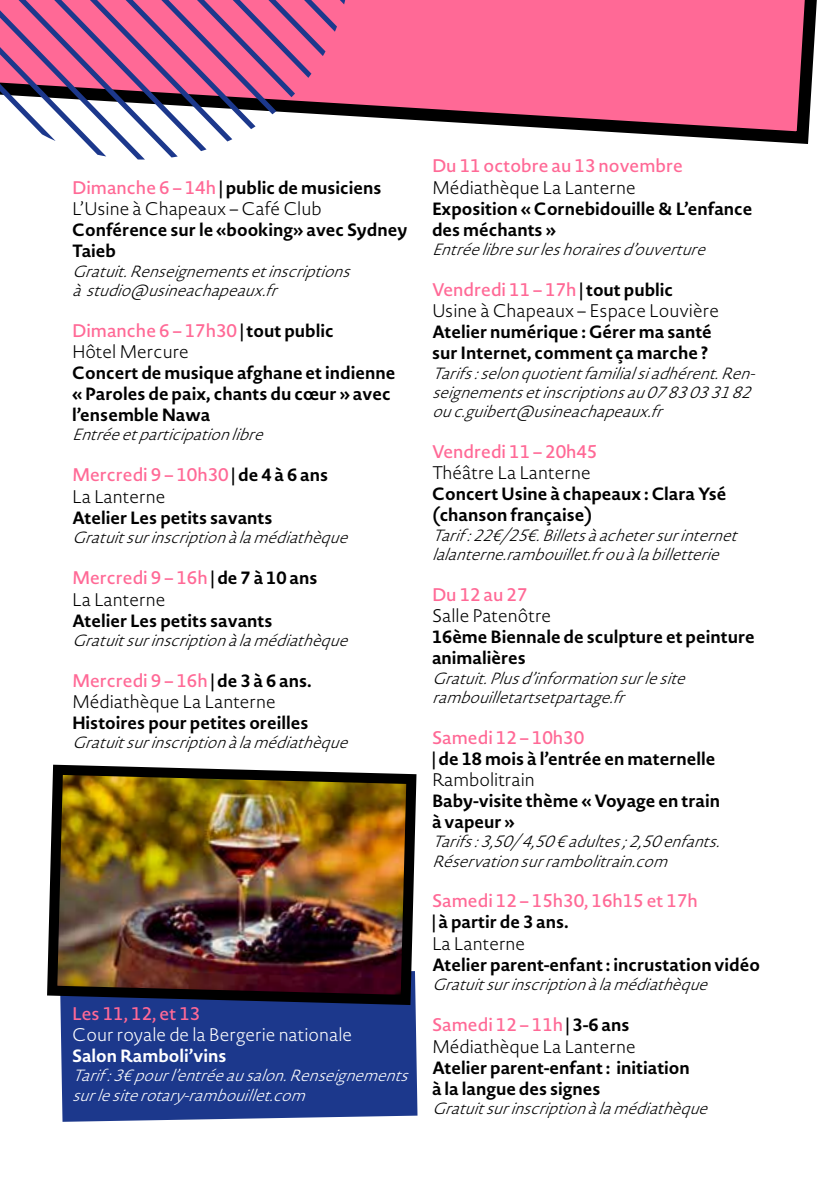
<style>
.page{position:relative;width:840px;height:1191px;background:#fff}
.page>*{position:absolute;margin:0;border:0;box-sizing:border-box;transform-origin:0 0}
.t1{font:200 18px/21.6px "Novel Sans Ar";color:#000}
.t2{font:500 18px/21.6px "Novel Sans Ar";color:#ff6996}
.t3{font:200 18px "Novel Sans Ar";color:#fff}
.t4{font:700 17.6px/21px "Novel Sans Ar";color:#000}
.t5{font:700 17.6px "Novel Sans Ar";color:#fff}
.t6{font:italic 200 16px/19.2px "Novel Sans Ar";color:#000}
.t7{font:italic 200 16px/19.2px "Novel Sans Ar";color:#fff}
.s1{font-weight:500;font-size:18px;color:#ff6996}
.s2{font-weight:700;font-size:17.6px;color:#000}
.s3{font-weight:200;color:#000}
.s4{font-weight:500;color:#ff6996}
.s5{font-weight:700;font-size:17.6px}
</style>
<div class="page">
<div style="left:60px;top:1010px;width:357px;height:111px;background:#1c388c"></div>
<img style="left:47px;top:764px;width:370px;height:246px">
<svg style="left:345px;top:0;width:472px;height:144px;background:#e46d90"></svg>
<svg style="left:0;top:0;width:345px;height:160px"></svg>
<p class="t4" style="left:72px;top:177px;width:311px"><span class="s1">Dimanche 6 – 14h</span> | public de musiciens</p>
<p class="t1" style="left:72px;top:198px;width:251px">L’Usine à Chapeaux – Café Club</p>
<p class="t4" style="left:72px;top:220px;width:337px">Conférence sur le «booking» avec Sydney<br>Taieb</p>
<p class="t6" style="left:72px;top:261px;width:288px">Gratuit.Renseignementsetinscriptions àstudio@usineachapeaux.fr</p>
<p class="t2" style="left:72px;top:319px;width:263px">Dimanche 6 – 17h30 <span class="s2">| tout public<br></span><span class="s3">Hôtel Mercure</span></p>
<p class="t4" style="left:72px;top:363px;width:324px">Concert de musique afghane et indienne « Paroles de paix, chants du cœur » avec l’ensemble Nawa</p>
<p class="t6" style="left:72px;top:425px;width:201px">Entréeetparticipationlibre</p>
<p class="t2" style="left:72px;top:464px;width:257px">Mercredi 9 – 10h30 <span class="s2">| de 4 à 6 ans<br></span><span class="s3">La Lanterne</span></p>
<p class="t4" style="left:72px;top:507px;width:202px">Atelier Les petits savants</p>
<p class="t6" style="left:72px;top:528px;width:285px">Gratuitsurinscriptionàlamédiathèque</p>
<p class="t2" style="left:72px;top:567px;width:247px">Mercredi 9 – 16h <span class="s2">| de 7 à 10 ans<br></span><span class="s3">La Lanterne</span></p>
<p class="t4" style="left:72px;top:610px;width:202px">Atelier Les petits savants</p>
<p class="t6" style="left:72px;top:630px;width:285px">Gratuitsurinscriptionàlamédiathèque</p>
<p class="t1" style="left:72px;top:669px;width:241px"><span class="s4">Mercredi 9 – 16h</span> <span class="s5">| de 3 à 6 ans.<br></span>Médiathèque La Lanterne</p>
<p class="t4" style="left:72px;top:712px;width:238px">Histoires pour petites oreilles</p>
<p class="t6" style="left:72px;top:733px;width:285px">Gratuitsurinscriptionàlamédiathèque</p>
<p class="t2" style="left:72px;top:1002px;width:130px">Les 11, 12, et 13</p>
<p class="t3" style="left:72px;top:1024px;width:281px">Cour royale de la Bergerie nationale</p>
<p class="t5" style="left:72px;top:1046px;width:156px">Salon Ramboli’vins</p>
<p class="t7" style="left:72px;top:1066px;width:346px">Tarif:3€pourl’entréeausalon.Renseignements surlesiterotary-rambouillet.com</p>
<p class="t2" style="left:432px;top:155px;width:252px">Du 11 octobre au 13 novembre</p>
<p class="t1" style="left:432px;top:177px;width:205px">Médiathèque La Lanterne</p>
<p class="t4" style="left:432px;top:198px;width:322px">Exposition « Cornebidouille &amp; L’enfance des méchants »</p>
<p class="t6" style="left:432px;top:240px;width:283px">Entréelibresurleshorairesd’ouverture</p>
<p class="t1" style="left:432px;top:279px;width:288px"><span class="s4">Vendredi 11 – 17h</span> <span class="s5">| tout public<br></span>Usine à Chapeaux – Espace Louvière</p>
<p class="t4" style="left:432px;top:322px;width:281px">Atelier numérique : Gérer ma santé sur Internet, comment ça marche ?</p>
<p class="t6" style="left:432px;top:363px;width:332px">Tarifs:selonquotientfamilialsiadhérent.Ren&shy;seignementsetinscriptionsau0783033182 ouc.guibert@usineachapeaux.fr</p>
<p class="t2" style="left:432px;top:441px;width:167px">Vendredi 11 – 20h45</p>
<p class="t1" style="left:432px;top:462px;width:160px">Théâtre La Lanterne</p>
<p class="t4" style="left:432px;top:484px;width:296px">Concert Usine à chapeaux : Clara Ysé (chanson française)</p>
<p class="t6" style="left:432px;top:525px;width:314px">Tarif:22€/25€.Billetsàachetersurinternet lalanterne.rambouillet.frouàlabilletterie</p>
<p class="t2" style="left:432px;top:583px;width:97px">Du 12 au 27</p>
<p class="t1" style="left:432px;top:605px;width:121px">Salle Patenôtre</p>
<p class="t4" style="left:432px;top:627px;width:324px">16ème Biennale de sculpture et peinture animalières</p>
<p class="t6" style="left:432px;top:668px;width:263px">Gratuit.Plusd’informationsurlesite rambouilletartsetpartage.fr</p>
<p class="t2" style="left:432px;top:726px;width:153px">Samedi 12 – 10h30</p>
<p class="t4" style="left:432px;top:748px;width:285px">| de 18 mois à l’entrée en maternelle</p>
<p class="t1" style="left:432px;top:769px;width:104px">Rambolitrain</p>
<p class="t4" style="left:432px;top:790px;width:289px">Baby-visite thème « Voyage en train à vapeur »</p>
<p class="t6" style="left:432px;top:832px;width:298px">Tarifs:3,50/4,50€adultes;2,50enfants.<br>Réservationsurrambolitrain.com</p>
<p class="t2" style="left:432px;top:890px;width:267px">Samedi 12 – 15h30, 16h15 et 17h</p>
<p class="t4" style="left:432px;top:912px;width:138px">| à partir de 3 ans.</p>
<p class="t1" style="left:432px;top:933px;width:95px">La Lanterne</p>
<p class="t4" style="left:432px;top:954px;width:329px">Atelier parent-enfant : incrustation vidéo</p>
<p class="t6" style="left:432px;top:975px;width:285px">Gratuitsurinscriptionàlamédiathèque</p>
<p class="t1" style="left:432px;top:1014px;width:205px"><span class="s4">Samedi 12 – 11h</span> <span class="s5">| 3-6 ans<br></span>Médiathèque La Lanterne</p>
<p class="t4" style="left:432px;top:1057px;width:259px">Atelier parent-enfant : initiation à la langue des signes</p>
<p class="t6" style="left:432px;top:1098px;width:285px">Gratuitsurinscriptionàlamédiathèque</p>
</div>
